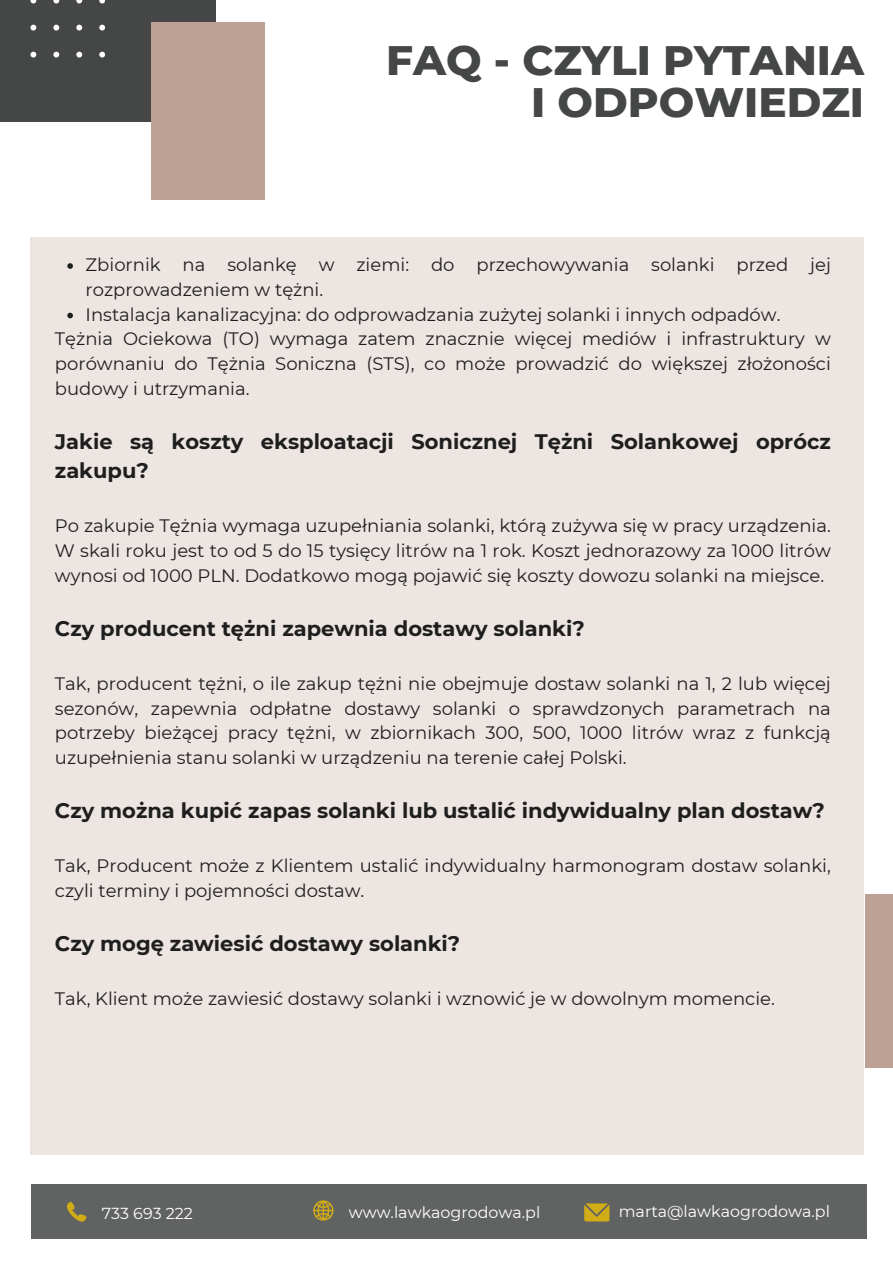
<style>
.page{position:relative;width:893px;height:1264px;background:#fff}
.page>*{position:absolute;margin:0;border:0;box-sizing:border-box;transform-origin:0 0}
.t1{font:800 42px/41.7px "Montserrat";color:#454747;text-align:right}
.t2{font:700 21px/29.2px "Montserrat";color:#1e1e1e}
.t3{font:18px/24.8px "Montserrat";color:#1e1e1e;text-align:justify}
.t4{font:15.9px "Montserrat";color:#fff}
</style>
<div class="page">
<div style="left:0;top:0;width:216px;height:121px;background:#454747"></div>
<div style="left:151px;top:22px;width:114px;height:177px;background:#bda194"></div>
<div style="left:865px;top:894px;width:27px;height:173px;background:#bda194"></div>
<svg style="left:30px;top:0;width:75px;height:57px"></svg>
<div style="left:31px;top:1184px;width:835px;height:54px;background:#616363"></div>
<svg style="left:313px;top:1200px;width:20px;height:20px"></svg>
<svg style="left:67px;top:1201px;width:19px;height:20px"></svg>
<svg style="left:584px;top:1203px;width:25px;height:18px"></svg>
<div style="left:30px;top:238px;width:833px;height:916px;background:#ede5e2"></div>
<svg style="left:67px;top:263px;width:6px;height:6px"></svg>
<svg style="left:67px;top:313px;width:6px;height:5px"></svg>
<p class="t1" style="left:386px;top:39px;width:479px">FAQ - CZYLI PYTANIA<br>I ODPOWIEDZI</p>
<h3 class="t3" style="left:86px;top:252px;width:746px">Zbiornik na solankę w ziemi: do przechowywania solanki przed jej rozprowadzeniem w tężni.</h3>
<h2 class="t3" style="left:86px;top:302px;width:696px">Instalacja kanalizacyjna: do odprowadzania zużytej solanki i innych odpadów.</h2>
<h3 class="t3" style="left:55px;top:326px;width:777px">Tężnia Ociekowa (TO) wymaga zatem znacznie więcej mediów i infrastruktury w porównaniu do Tężnia Soniczna (STS), co może prowadzić do większej złożoności budowy i utrzymania.</h3>
<h2 class="t2" style="left:55px;top:427px;width:777px">Jakie są koszty eksploatacji Sonicznej Tężni Solankowej oprócz zakupu?</h2>
<h3 class="t3" style="left:55px;top:513px;width:777px">Po zakupie Tężnia wymaga uzupełniania solanki, którą zużywa się w pracy urządzenia.<br>W skali roku jest to od 5 do 15 tysięcy litrów na 1 rok. Koszt jednorazowy za 1000 litrów wynosi od 1000 PLN. Dodatkowo mogą pojawić się koszty dowozu solanki na miejsce.</h3>
<h2 class="t2" style="left:55px;top:613px;width:531px">Czy producent tężni zapewnia dostawy solanki?</h2>
<h3 class="t3" style="left:55px;top:671px;width:777px">Tak, producent tężni, o ile zakup tężni nie obejmuje dostaw solanki na 1, 2 lub więcej sezonów, zapewnia odpłatne dostawy solanki o sprawdzonych parametrach na potrzeby bieżącej pracy tężni, w zbiornikach 300, 500, 1000 litrów wraz z funkcją uzupełnienia stanu solanki w urządzeniu na terenie całej Polski.</h3>
<h2 class="t2" style="left:55px;top:796px;width:771px">Czy można kupić zapas solanki lub ustalić indywidualny plan dostaw?</h2>
<h3 class="t3" style="left:55px;top:853px;width:777px">Tak, Producent może z Klientem ustalić indywidualny harmonogram dostaw solanki, czyli terminy i pojemności dostaw.</h3>
<p class="t2" style="left:55px;top:928px;width:407px">Czy mogę zawiesić dostawy solanki?</p>
<p class="t3" style="left:55px;top:986px;width:721px">Tak, Klient może zawiesić dostawy solanki i wznowić je w dowolnym momencie.</p>
<p class="t4" style="left:102px;top:1203px;width:93px">733 693 222</p>
<p class="t4" style="left:349px;top:1202px;width:193px">www.lawkaogrodowa.pl</p>
<h1 class="t4" style="left:618px;top:1201px;width:213px">marta@lawkaogrodowa.pl</h1>
</div>
